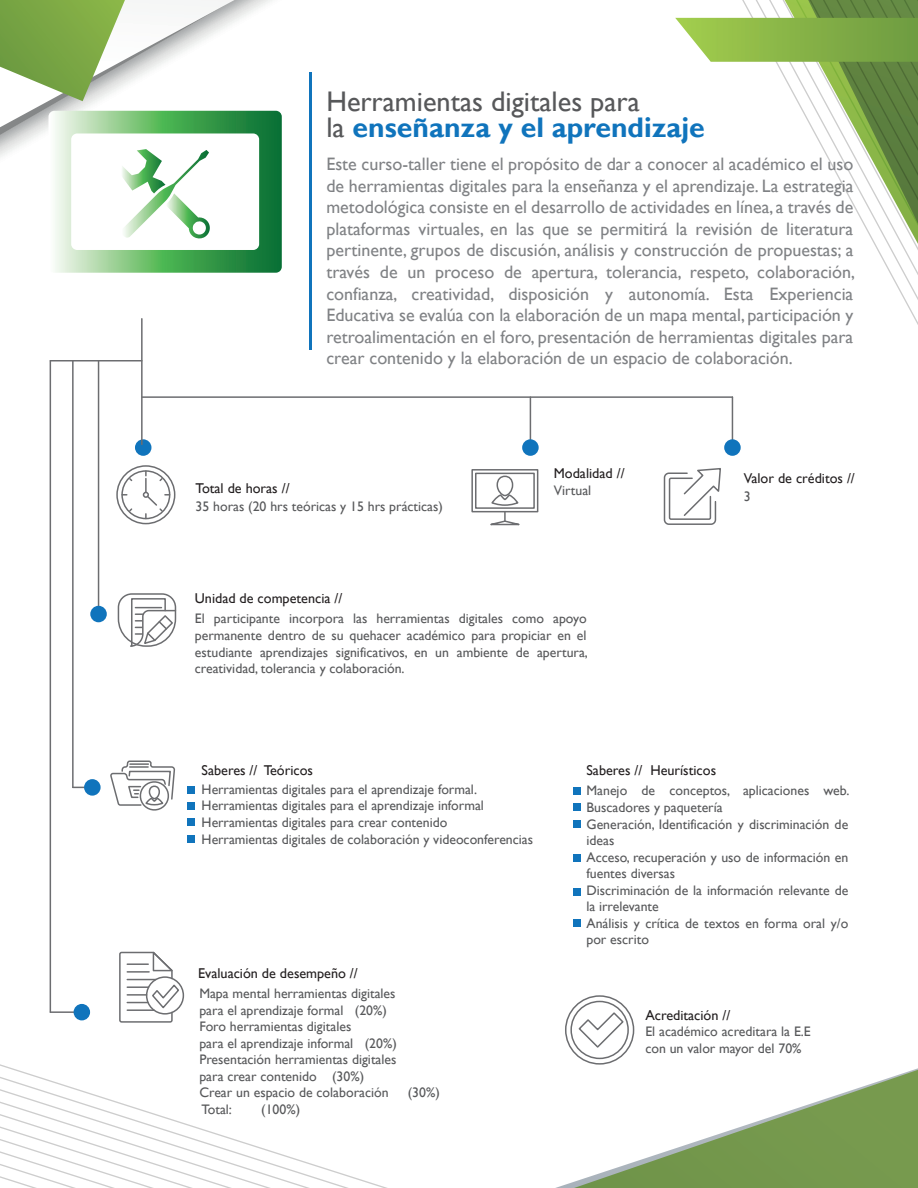
<style>
.page{position:relative;width:918px;height:1188px;background:#fff}
.page>*{position:absolute;margin:0;border:0;box-sizing:border-box;transform-origin:0 0}
.t1{font:28.35px/26.2px "Gill Sans";color:#57585a}
.t2{font:18px/21.6px "Gill Sans";color:#808285;text-align:justify}
.t3{font:14.25px "Gill Sans";color:#231f20}
.t4{font:13.8px/16.5px "Gill Sans";color:#57585a}
.s1{font-weight:700;color:#1074bc}
</style>
<div class="page">
<svg style="left:589px;top:1035px;width:329px;height:153px"></svg>
<svg style="left:0;top:966px;width:589px;height:222px"></svg>
<hr style="left:310px;top:72px;width:2px;height:278px;background:#1074bc">
<div style="left:116px;top:465px;width:59px;height:59px;border:2px solid #6c6d70;border-radius:50%"></div>
<div style="left:121px;top:470px;width:49px;height:49px;border:2px solid #6c6d70;border-radius:50%"></div>
<svg style="left:128px;top:477px;width:5px;height:5px"></svg>
<svg style="left:128px;top:508px;width:5px;height:5px"></svg>
<svg style="left:143px;top:471px;width:27px;height:48px"></svg>
<div style="left:471px;top:469px;width:67px;height:43px;border:2px solid #6c6d70"></div>
<div style="left:475px;top:473px;width:60px;height:36px;border:2px solid #6c6d70"></div>
<svg style="left:489px;top:475px;width:43px;height:51px"></svg>
<svg style="left:663px;top:0;width:255px;height:525px"></svg>
<svg style="left:117px;top:593px;width:60px;height:54px"></svg>
<div style="left:187px;top:786px;width:8px;height:8px;background:#1074bc"></div>
<div style="left:187px;top:835px;width:8px;height:8px;background:#1074bc"></div>
<div style="left:187px;top:818px;width:8px;height:8px;background:#1074bc"></div>
<div style="left:187px;top:802px;width:8px;height:8px;background:#1074bc"></div>
<div style="left:574px;top:787px;width:7px;height:7px;background:#1074bc"></div>
<div style="left:574px;top:803px;width:7px;height:8px;background:#1074bc"></div>
<div style="left:574px;top:820px;width:7px;height:7px;background:#1074bc"></div>
<div style="left:574px;top:888px;width:7px;height:7px;background:#1074bc"></div>
<div style="left:574px;top:854px;width:7px;height:8px;background:#1074bc"></div>
<div style="left:574px;top:920px;width:7px;height:7px;background:#1074bc"></div>
<svg style="left:110px;top:760px;width:66px;height:51px"></svg>
<div style="left:146px;top:976px;width:38px;height:39px;border:2px solid #6c6d70;border-radius:50%"></div>
<svg style="left:118px;top:951px;width:63px;height:72px"></svg>
<svg style="left:577px;top:1011px;width:48px;height:38px"></svg>
<div style="left:565px;top:995px;width:69px;height:70px;border:2px solid #6c6d70;border-radius:50%"></div>
<div style="left:570px;top:1001px;width:59px;height:58px;border:2px solid #6c6d70;border-radius:50%"></div>
<div style="left:135px;top:439px;width:16px;height:17px;background:#1074bc;border-radius:50%"></div>
<hr style="left:142px;top:396px;width:590px;height:2px;background:#6c6d70">
<hr style="left:50px;top:360px;width:92px;height:2px;background:#6c6d70">
<hr style="left:141px;top:319px;width:2px;height:125px;background:#6c6d70">
<hr style="left:98px;top:361px;width:1px;height:247px;background:#6c6d70">
<hr style="left:530px;top:397px;width:1px;height:47px;background:#6c6d70">
<hr style="left:732px;top:397px;width:1px;height:47px;background:#6c6d70">
<hr style="left:72px;top:361px;width:2px;height:426px;background:#6c6d70">
<hr style="left:50px;top:361px;width:1px;height:651px;background:#6c6d70">
<hr style="left:50px;top:1011px;width:27px;height:2px;background:#6c6d70">
<div style="left:74px;top:1004px;width:16px;height:16px;background:#1074bc;border-radius:50%"></div>
<div style="left:84px;top:779px;width:17px;height:17px;background:#1074bc;border-radius:50%"></div>
<div style="left:90px;top:606px;width:17px;height:16px;background:#1074bc;border-radius:50%"></div>
<div style="left:522px;top:439px;width:17px;height:17px;background:#1074bc;border-radius:50%"></div>
<div style="left:724px;top:439px;width:17px;height:17px;background:#1074bc;border-radius:50%"></div>
<svg style="left:0;top:0;width:282px;height:273px"></svg>
<h1 class="t1" style="left:326px;top:89px;width:380px">Herramientas digitales para<br>la <span class="s1">enseñanza y el aprendizaje</span></h1>
<p class="t2" style="left:326px;top:153px;width:530px">Este curso-taller tiene el propósito de dar a conocer al académico el uso de herramientas digitales para la enseñanza y el aprendizaje. La estrategia metodológica consiste en el desarrollo de actividades en línea, a través de plataformas virtuales, en las que se permitirá la revisión de literatura pertinente, grupos de discusión, análisis y construcción de propuestas; a través de un proceso de apertura, tolerancia, respeto, colaboración, confianza, creatividad, disposición y autonomía. Esta Experiencia Educativa se evalúa con la elaboración de un mapa mental, participación y retroalimentación en el foro, presentación de herramientas digitales para crear contenido y la elaboración de un espacio de colaboración.</p>
<p class="t3" style="left:196px;top:480px;width:96px">Total de horas //</p>
<p class="t4" style="left:196px;top:498px;width:249px">35 horas (20 hrs teóricas y 15 hrs prácticas)</p>
<p class="t3" style="left:554px;top:465px;width:72px">Modalidad //</p>
<p class="t4" style="left:554px;top:483px;width:39px">Virtual</p>
<p class="t3" style="left:195px;top:590px;width:149px">Unidad de competencia //</p>
<p class="t4" style="left:195px;top:611px;width:395px;text-align:justify">El participante incorpora las herramientas digitales como apoyo permanente dentro de su quehacer académico para propiciar en el estudiante aprendizajes significativos, en un ambiente de apertura, creatividad, tolerancia y colaboración.</p>
<p class="t3" style="left:744px;top:469px;width:113px">Valor de créditos //</p>
<p class="t4" style="left:744px;top:489px;width:8px">3</p>
<p class="t3" style="left:202px;top:762px;width:113px">Saberes // Teóricos</p>
<p class="t4" style="left:202px;top:781px;width:333px">Herramientas digitales para el aprendizaje formal.<br>Herramientas digitales para el aprendizaje informal Herramientas digitales para crear contenido<br>Herramientas digitales de colaboración y videoconferencias</p>
<p class="t3" style="left:198px;top:965px;width:161px">Evaluación de desempeño //</p>
<p class="t4" style="left:199px;top:985px;width:199px">Mapa mental herramientas digitales para el aprendizaje formal (20%)<br>Foro herramientas digitales<br>para el aprendizaje informal (20%)<br>Presentación herramientas digitales para crear contenido (30%)<br>Crear un espacio de colaboración</p>
<p class="t4" style="left:202px;top:1101px;width:32px">Total:</p>
<p class="t4" style="left:261px;top:1101px;width:40px">(100%)</p>
<p class="t4" style="left:408px;top:1085px;width:34px">(30%)</p>
<p class="t3" style="left:586px;top:762px;width:131px">Saberes // Heurísticos</p>
<p class="t4" style="left:586px;top:783px;width:265px">Manejo de conceptos, aplicaciones web.<br>Buscadores y paquetería<br>Generación, Identificación y discriminación de ideas<br>Acceso, recuperación y uso de información en fuentes diversas<br>Discriminación de la información relevante de la irrelevante<br>Análisis y crítica de textos en forma oral y/o por escrito</p>
<p class="t3" style="left:645px;top:1007px;width:87px">Acreditación //</p>
<p class="t4" style="left:645px;top:1024px;width:167px">El académico acreditara la E.E con un valor mayor del 70%</p>
</div>
